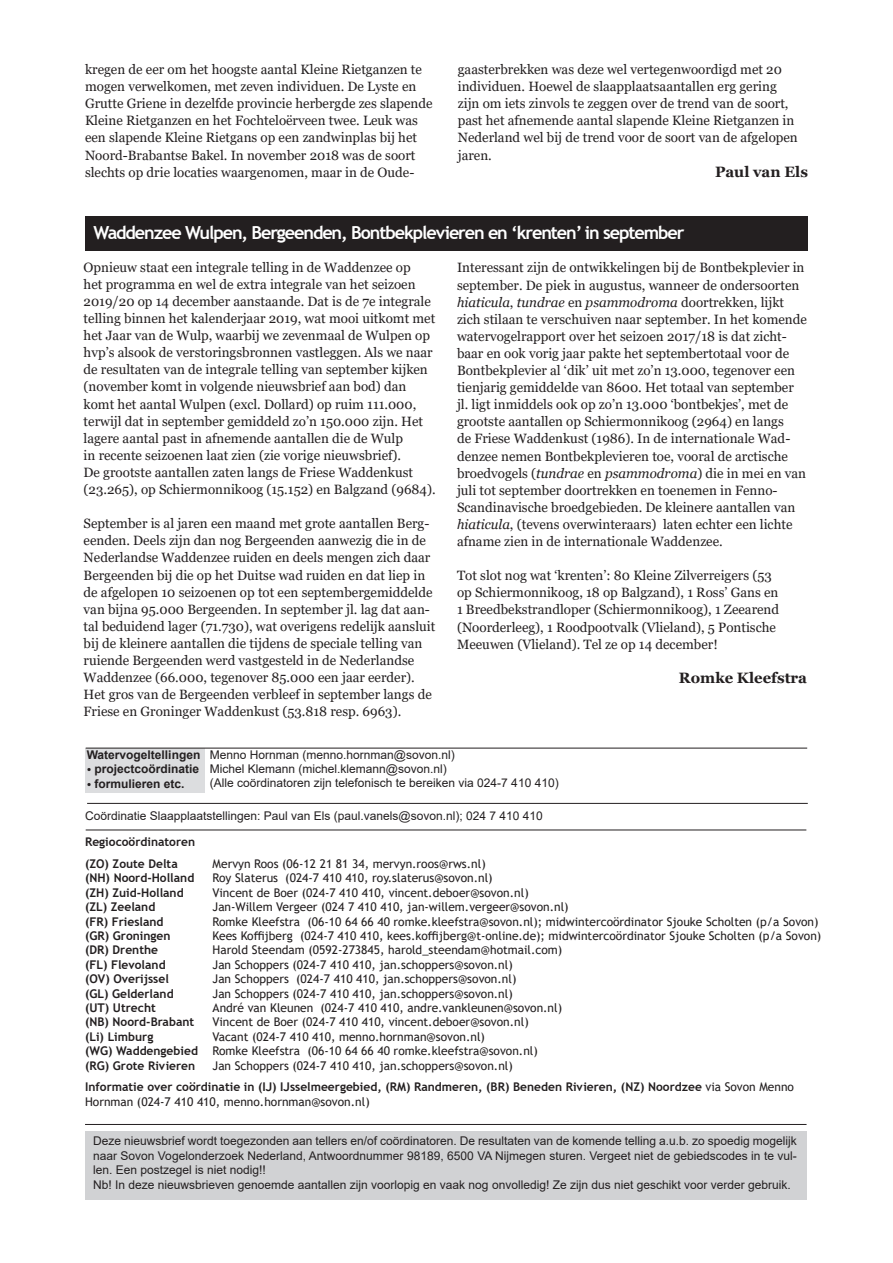
<style>
.page{position:relative;width:893px;height:1263px;background:#fff}
.page>*{position:absolute;margin:0;border:0;box-sizing:border-box;transform-origin:0 0}
.Bijschrift{font:700 18px "Trebuchet MS";letter-spacing:-.06em;color:#fff}
.t1{font:700 15px "Georgia";color:#231f20}
.t2{font:13.5px/17.1px "Georgia";color:#231f20}
.t3{font:12px "Trebuchet MS";color:#231f20}
.t4{font:12px/14.4px "Arial";color:#231f20;text-align:justify}
.t5{font:700 12px/14.4px "Trebuchet MS";color:#231f20}
.t6{font:700 12px "Arial";color:#231f20}
.s1{font-style:italic}
.s2{font-family:"Georgia";font-weight:400}
.s3{font-weight:700}
.s4{font-weight:400}
</style>
<div class="page">
<div style="left:85px;top:1131px;width:722px;height:68px;background:#d1d2d4"></div>
<hr style="left:86px;top:830px;width:720px;height:1px;background:#231f20">
<div style="left:86px;top:748px;width:119px;height:44px;background:#dcdddf"></div>
<hr style="left:86px;top:748px;width:721px;height:1px;background:#231f20">
<hr style="left:85px;top:1124px;width:721px;height:1px;background:#231f20">
<hr style="left:87px;top:803px;width:721px;height:1px;background:#231f20">
<div style="left:85px;top:217px;width:723px;height:34px;background:#231f20"></div>
<p class="t2" style="left:85px;top:61px;width:349px">kregen de eer om het hoogste aantal Kleine Rietganzen te mogen verwelkomen, met zeven individuen. De Lyste en Grutte Griene in dezelfde provincie herbergde zes slapende Kleine Rietganzen en het Fochteloërveen twee. Leuk was een slapende Kleine Rietgans op een zandwinplas bij het Noord-Brabantse Bakel. In november 2018 was de soort slechts op drie locaties waargenomen, maar in de Oude-</p>
<p class="t2" style="left:458px;top:61px;width:342px">gaasterbrekken was deze wel vertegenwoordigd met 20 individuen. Hoewel de slaapplaatsaantallen erg gering zijn om iets zinvols te zeggen over de trend van de soort, past het afnemende aantal slapende Kleine Rietganzen in Nederland wel bij de trend voor de soort van de afgelopen jaren.</p>
<p class="t1" style="left:715px;top:162px;width:94px">Paul van Els</p>
<p class="Bijschrift" style="left:94px;top:221px;width:592px">Waddenzee Wulpen, Bergeenden, Bontbekplevieren en ‘krenten’ in september</p>
<p class="t2" style="left:84px;top:259px;width:354px">Opnieuw staat een integrale telling in de Waddenzee op<br>het programma en wel de extra integrale van het seizoen 2019/20 op 14 december aanstaande. Dat is de 7e integrale telling binnen het kalenderjaar 2019, wat mooi uitkomt met het Jaar van de Wulp, waarbij we zevenmaal de Wulpen op hvp’s alsook de verstoringsbronnen vastleggen. Als we naar de resultaten van de integrale telling van september kijken (november komt in volgende nieuwsbrief aan bod) dan komt het aantal Wulpen (excl. Dollard) op ruim 111.000, terwijl dat in september gemiddeld zo’n 150.000 zijn. Het lagere aantal past in afnemende aantallen die de Wulp<br>in recente seizoenen laat zien (zie vorige nieuwsbrief).<br>De grootste aantallen zaten langs de Friese Waddenkust (23.265), op Schiermonnikoog (15.152) en Balgzand (9684).</p>
<p class="t2" style="left:84px;top:515px;width:353px">September is al jaren een maand met grote aantallen Berg&shy;eenden. Deels zijn dan nog Bergeenden aanwezig die in de Nederlandse Waddenzee ruiden en deels mengen zich daar Bergeenden bij die op het Duitse wad ruiden en dat liep in de afgelopen 10 seizoenen op tot een septembergemiddelde van bijna 95.000 Bergeenden. In september jl. lag dat aan&shy;tal beduidend lager (71.730), wat overigens redelijk aansluit bij de kleinere aantallen die tijdens de speciale telling van ruiende Bergeenden werd vastgesteld in de Nederlandse Waddenzee (66.000, tegenover 85.000 een jaar eerder).<br>Het gros van de Bergeenden verbleef in september langs de Friese en Groninger Waddenkust (53.818 resp. 6963).</p>
<p class="t2" style="left:457px;top:259px;width:351px">Interessant zijn de ontwikkelingen bij de Bontbekplevier in september. De piek in augustus, wanneer de ondersoorten <span class="s1">hiaticula</span>, <span class="s1">tundrae</span> en <span class="s1">psammodroma</span> doortrekken, lijkt zich stilaan te verschuiven naar september. In het komende watervogelrapport over het seizoen 2017/18 is dat zicht&shy;baar en ook vorig jaar pakte het septembertotaal voor de Bontbekplevier al ‘dik’ uit met zo’n 13.000, tegenover een tienjarig gemiddelde van 8600. Het totaal van september jl. ligt inmiddels ook op zo’n 13.000 ‘bontbekjes’, met de grootste aantallen op Schiermonnikoog (2964) en langs<br>de Friese Waddenkust (1986). In de internationale Wad&shy;denzee nemen Bontbekplevieren toe, vooral de arctische broedvogels (<span class="s1">tundrae</span> en <span class="s1">psammodroma</span>) die in mei en van juli tot september doortrekken en toenemen in Fenno-Scandinavische broedgebieden. De kleinere aantallen van <span class="s1">hiaticula</span>, (tevens overwinteraars) laten echter een lichte afname zien in de internationale Waddenzee.</p>
<p class="t2" style="left:457px;top:567px;width:324px">Tot slot nog wat ‘krenten’: 80 Kleine Zilverreigers (53 op Schiermonnikoog, 18 op Balgzand), 1 Ross’ Gans en 1 Breedbekstrandloper (Schiermonnikoog), 1 Zeearend (Noorderleeg), 1 Roodpootvalk (Vlieland), 5 Pontische Meeuwen (Vlieland). Tel ze op 14 december!</p>
<p class="t1" style="left:679px;top:668px;width:130px">Romke Kleefstra</p>
<p class="t4" style="left:210px;top:747px;width:246px">Menno Hornman (menno.hornman@sovon.nl)</p>
<p class="t4" style="left:210px;top:761px;width:238px">Michel Klemann (michel.klemann@sovon.nl)</p>
<p class="t4" style="left:210px;top:776px;width:350px">(Alle coördinatoren zijn telefonisch te bereiken via 024-7 410 410)</p>
<p class="t4" style="left:85px;top:809px;width:459px">Coördinatie Slaapplaatstellingen: Paul van Els (paul.vanels@sovon.nl); 024 7 410 410</p>
<p class="t6" style="left:87px;top:746px;width:115px">Watervogeltellingen</p>
<p class="t6" style="left:87px;top:760px;width:114px"><span class="s2">•</span> projectcoördinatie</p>
<p class="t6" style="left:87px;top:775px;width:99px"><span class="s2">•</span> formulieren etc.</p>
<p class="t5" style="left:85px;top:835px;width:112px">Regiocoördinatoren</p>
<p class="t5" style="left:85px;top:856px;width:94px">(ZO) Zoute Delta</p>
<p class="t3" style="left:213px;top:856px;width:275px">Mervyn Roos (06-12 21 81 34, mervyn.roos@rws.nl)</p>
<p class="t5" style="left:85px;top:871px;width:111px">(NH) Noord-Holland</p>
<p class="t3" style="left:213px;top:870px;width:282px">Roy Slaterus (024-7 410 410, roy.slaterus@sovon.nl)</p>
<p class="t5" style="left:85px;top:885px;width:100px">(ZH) Zuid-Holland</p>
<p class="t3" style="left:213px;top:885px;width:318px">Vincent de Boer (024-7 410 410, vincent.deboer@sovon.nl)</p>
<p class="t5" style="left:85px;top:900px;width:72px">(ZL) Zeeland</p>
<p class="t3" style="left:213px;top:899px;width:357px">Jan-Willem Vergeer (024 7 410 410, jan-willem.vergeer@sovon.nl)</p>
<p class="t5" style="left:85px;top:914px;width:80px">(FR) Friesland</p>
<p class="t3" style="left:213px;top:914px;width:607px">Romke Kleefstra (06-10 64 66 40 romke.kleefstra@sovon.nl); midwintercoördinator Sjouke Scholten (p/a Sovon)</p>
<p class="t5" style="left:85px;top:928px;width:87px">(GR) Groningen</p>
<p class="t3" style="left:213px;top:928px;width:610px">Kees Koffijberg (024-7 410 410, kees.koffijberg@t-online.de); midwintercoördinator Sjouke Scholten (p/a Sovon)</p>
<p class="t5" style="left:85px;top:943px;width:75px">(DR) Drenthe</p>
<p class="t3" style="left:213px;top:942px;width:351px">Harold Steendam (0592-273845, harold_steendam@hotmail.com)</p>
<p class="t5" style="left:85px;top:957px;width:82px">(FL) Flevoland</p>
<p class="t3" style="left:213px;top:957px;width:302px">Jan Schoppers (024-7 410 410, jan.schoppers@sovon.nl)</p>
<p class="t5" style="left:85px;top:972px;width:85px">(OV) Overijssel</p>
<p class="t3" style="left:213px;top:971px;width:305px">Jan Schoppers (024-7 410 410, jan.schoppers@sovon.nl)</p>
<p class="t5" style="left:85px;top:986px;width:90px">(GL) Gelderland</p>
<p class="t3" style="left:213px;top:986px;width:302px">Jan Schoppers (024-7 410 410, jan.schoppers@sovon.nl)</p>
<p class="t5" style="left:85px;top:1000px;width:72px">(UT) Utrecht</p>
<p class="t3" style="left:213px;top:1000px;width:351px">André van Kleunen (024-7 410 410, andre.vankleunen@sovon.nl)</p>
<p class="t5" style="left:85px;top:1015px;width:111px">(NB) Noord-Brabant</p>
<p class="t3" style="left:213px;top:1014px;width:318px">Vincent de Boer (024-7 410 410, vincent.deboer@sovon.nl)</p>
<p class="t5" style="left:85px;top:1029px;width:70px">(Li) Limburg</p>
<p class="t3" style="left:213px;top:1029px;width:274px">Vacant (024-7 410 410, menno.hornman@sovon.nl)</p>
<p class="t3" style="left:85px;top:1043px;width:454px"><span class="s3">(WG) Waddengebied</span> Romke Kleefstra (06-10 64 66 40 romke.kleefstra@sovon.nl)</p>
<p class="t5" style="left:85px;top:1058px;width:112px">(RG) Grote Rivieren</p>
<p class="t3" style="left:213px;top:1058px;width:302px">Jan Schoppers (024-7 410 410, jan.schoppers@sovon.nl)</p>
<p class="t5" style="left:85px;top:1080px;width:710px">Informatie over coördinatie in (IJ) IJsselmeergebied, (RM) Randmeren, (BR) Beneden Rivieren, (NZ) Noordzee <span class="s4">via Sovon Menno<br>Hornman (024-7 410 410, menno.hornman@sovon.nl)</span></p>
<p class="t4" style="left:93px;top:1134px;width:705px">Deze nieuwsbrief wordt toegezonden aan tellers en/of coördinatoren. De resultaten van de komende telling a.u.b. zo spoedig mogelijk naar Sovon Vogelonderzoek Nederland, Antwoordnummer 98189, 6500 VA Nijmegen sturen. Vergeet niet de gebiedscodes in te vul&shy;len. Een postzegel is niet nodig!!</p>
<p class="t4" style="left:93px;top:1177px;width:699px">Nb! In deze nieuwsbrieven genoemde aantallen zijn voorlopig en vaak nog onvolledig! Ze zijn dus niet geschikt voor verder gebruik.</p>
</div>
